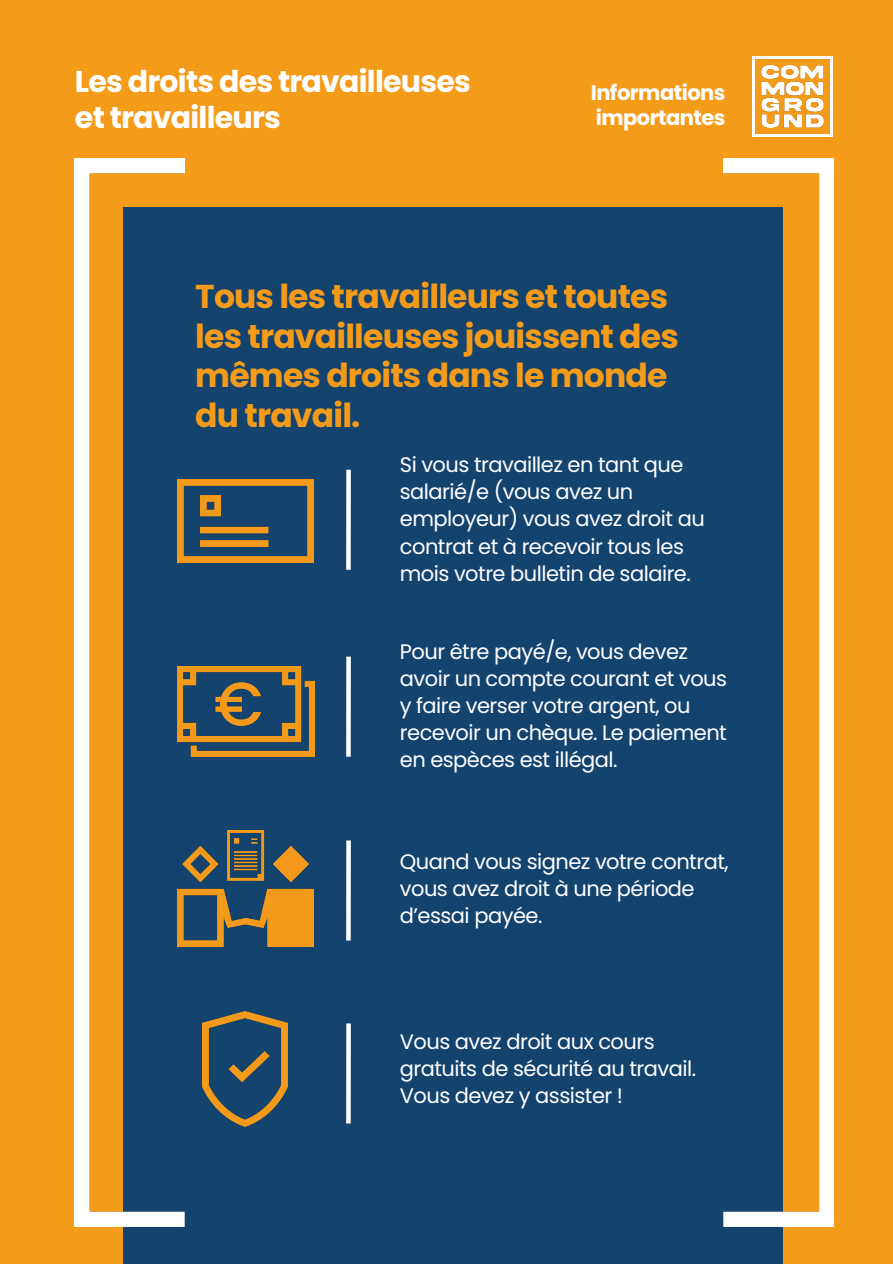
<style>
.page{position:relative;width:893px;height:1264px;background:#fff}
.page>*{position:absolute;margin:0;border:0;box-sizing:border-box;transform-origin:0 0}
.t1{font:700 33px/39.3px "Poppins";letter-spacing:-.025em;color:#f59b1a}
.t2{font:700 30px/36px "Poppins";letter-spacing:-.025em;color:#fff}
.t3{font:21px/27px "Poppins";letter-spacing:-.025em;color:#fff}
.t4{font:700 21px/24.8px "Poppins";letter-spacing:-.025em;color:#fff}
</style>
<div class="page">
<div style="left:0;top:0;width:892px;height:1263px;background:#f59b1a"></div>
<img style="left:752px;top:57px;width:80px;height:79px">
<div style="left:124px;top:207px;width:659px;height:1056px;background:#14436e"></div>
<div style="left:346px;top:469px;width:5px;height:100px;background:#fff"></div>
<div style="left:346px;top:840px;width:5px;height:100px;background:#fff"></div>
<img style="left:185px;top:479px;width:128px;height:84px">
<div style="left:346px;top:656px;width:5px;height:100px;background:#fff"></div>
<div style="left:346px;top:1023px;width:5px;height:100px;background:#fff"></div>
<img style="left:185px;top:666px;width:129px;height:90px">
<img style="left:185px;top:830px;width:128px;height:116px">
<img style="left:203px;top:1011px;width:84px;height:115px">
<img style="left:74px;top:158px;width:111px;height:1068px">
<img style="left:723px;top:158px;width:110px;height:1068px">
<p class="t2" style="left:75px;top:64px;width:397px">Les droits des travailleuses et travailleurs</p>
<p class="t4" style="left:590px;top:81px;width:136px">Informations importantes</p>
<h1 class="t1" style="left:195px;top:277px;width:485px">Tous les travailleurs et toutes les travailleuses jouissent des mêmes droits dans le monde du travail.</h1>
<p class="t3" style="left:400px;top:451px;width:306px">Si vous travaillez en tant que salarié/e (vous avez un employeur) vous avez droit au contrat et à recevoir tous les mois votre bulletin de salaire.</p>
<p class="t3" style="left:400px;top:638px;width:329px">Pour être payé/e, vous devez avoir un compte courant et vous y faire verser votre argent, ou recevoir un chèque. Le paiement en espèces est illégal.</p>
<p class="t3" style="left:400px;top:847px;width:330px">Quand vous signez votre contrat, vous avez droit à une période d’essai payée.</p>
<p class="t3" style="left:400px;top:1028px;width:298px">Vous avez droit aux cours gratuits de sécurité au travail.<br>Vous devez y assister !</p>
</div>
